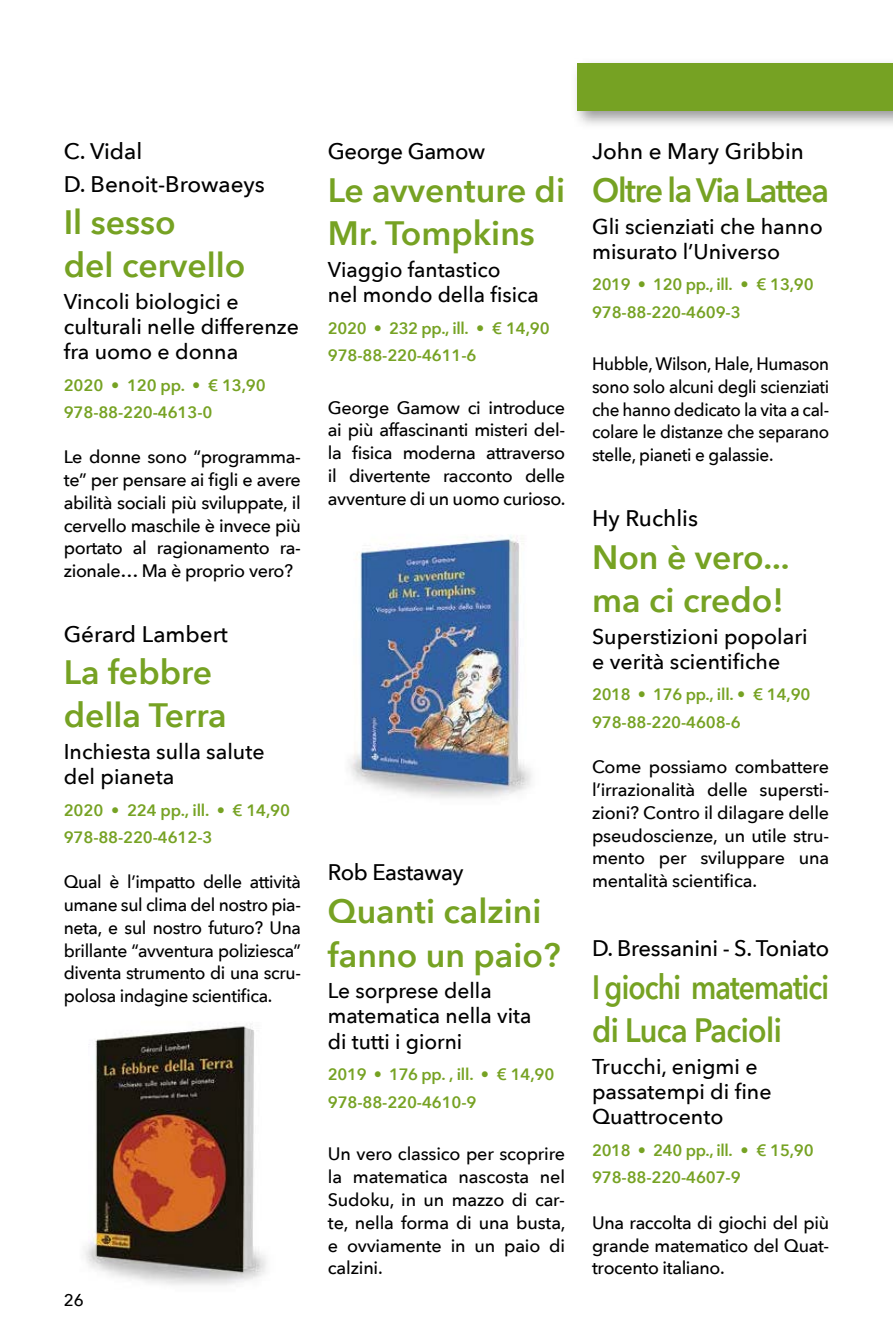
<style>
.page{position:relative;width:893px;height:1340px;background:#fff}
.page>*{position:absolute;margin:0;border:0;box-sizing:border-box;transform-origin:0 0}
.t1{font:600 33.75px/43px "Avenir Next";color:#76a223}
.t2{font:600 33.75px/43px "Avenir Next";letter-spacing:-.03em;color:#76a223;scale:.84 1}
.t3{font:600 33.75px "Avenir Next";letter-spacing:-.04em;color:#76a223;scale:.95 1}
.t4{font:500 22.5px/32.6px "Avenir Next";color:#000}
.t5{font:500 22.5px "Avenir Next";letter-spacing:-.02em;color:#000}
.t6{font:500 21.38px/25px "Avenir Next";color:#000}
.t7{font:500 18px/22.7px "Avenir Next";letter-spacing:-.02em;color:#000;text-align:justify}
.t8{font:500 18px/22.7px "Avenir Next";letter-spacing:-.02em;color:#000;text-align:justify;scale:.95 1}
.t9{font:500 16.88px "Avenir Next";color:#000}
.t10{font:600 16.43px/27.2px "Avenir Next";letter-spacing:-.01em;color:#76a223}
</style>
<div class="page">
<img style="left:576px;top:63px;width:317px;height:62px">
<div style="left:577px;top:64px;width:316px;height:47px;background:#76a223"></div>
<img style="left:85px;top:1006px;width:182px;height:279px">
<img style="left:350px;top:535px;width:182px;height:263px">
<p class="t4" style="left:64px;top:134px;width:203px">C. Vidal<br>D. Benoit-Browaeys</p>
<h1 class="t1" style="left:64px;top:200px;width:183px">Il sesso<br>del cervello</h1>
<p class="t6" style="left:64px;top:288px;width:237px">Vincoli biologici e culturali nelle differenze fra uomo e donna</p>
<p class="t10" style="left:64px;top:371px;width:203px">2020 • 120 pp. • € 13,90<br>978-88-220-4613-0</p>
<p class="t7" style="left:64px;top:445px;width:239px">Le donne sono “programma&shy;te” per pensare ai figli e avere abilità sociali più sviluppate, il cervello maschile è invece più portato al ragionamento ra&shy;zionale… Ma è proprio vero?</p>
<p class="t4" style="left:64px;top:616px;width:166px">Gérard Lambert</p>
<h1 class="t1" style="left:64px;top:650px;width:165px">La febbre della Terra</h1>
<p class="t6" style="left:64px;top:738px;width:202px">Inchiesta sulla salute del pianeta</p>
<p class="t10" style="left:64px;top:796px;width:228px">2020 • 224 pp., ill. • € 14,90<br>978-88-220-4612-3</p>
<p class="t7" style="left:64px;top:870px;width:239px">Qual è l’impatto delle attività umane sul clima del nostro pia&shy;neta, e sul nostro futuro? Una brillante “avventura poliziesca” diventa strumento di una scru&shy;polosa indagine scientifica.</p>
<p class="t9" style="left:64px;top:1285px;width:22px">26</p>
<p class="t5" style="left:328px;top:132px;width:159px">George Gamow</p>
<h1 class="t1" style="left:328px;top:168px;width:239px">Le avventure di<br>Mr. Tompkins</h1>
<p class="t6" style="left:328px;top:256px;width:212px">Viaggio fantastico<br>nel mondo della fisica</p>
<p class="t10" style="left:328px;top:314px;width:223px">2020 • 232 pp., ill. • € 14,90<br>978-88-220-4611-6</p>
<p class="t7" style="left:328px;top:395px;width:239px">George Gamow ci introduce ai più affascinanti misteri del&shy;la fisica moderna attraverso il divertente racconto delle avventure di un uomo curioso.</p>
<p class="t5" style="left:328px;top:853px;width:137px">Rob Eastaway</p>
<h1 class="t1" style="left:328px;top:889px;width:234px">Quanti calzini fanno un paio?</h1>
<p class="t6" style="left:328px;top:977px;width:205px">Le sorprese della matematica nella vita di tutti i giorni</p>
<p class="t10" style="left:328px;top:1060px;width:228px">2019 • 176 pp. , ill. • € 14,90<br>978-88-220-4610-9</p>
<p class="t7" style="left:328px;top:1141px;width:239px">Un vero classico per scoprire la matematica nascosta nel Sudoku, in un mazzo di car&shy;te, nella forma di una busta, e ovviamente in un paio di calzini.</p>
<p class="t4" style="left:592px;top:134px;width:213px">John e Mary Gribbin</p>
<h1 class="t3" style="left:592px;top:161px;width:251px">Oltre la Via Lattea</h1>
<p class="t6" style="left:592px;top:213px;width:232px">Gli scienziati che hanno misurato l’Universo</p>
<p class="t10" style="left:592px;top:271px;width:223px">2019 • 120 pp., ill. • € 13,90<br>978-88-220-4609-3</p>
<p class="t8" style="left:592px;top:352px;width:251px">Hubble, Wilson, Hale, Humason sono solo alcuni degli scienziati che hanno dedicato la vita a cal&shy;colare le distanze che separano stelle, pianeti e galassie.</p>
<p class="t4" style="left:592px;top:501px;width:107px">Hy Ruchlis</p>
<h1 class="t1" style="left:592px;top:535px;width:199px">Non è vero... ma ci credo!</h1>
<p class="t6" style="left:592px;top:623px;width:217px">Superstizioni popolari e verità scientifiche</p>
<p class="t10" style="left:592px;top:680px;width:220px">2018 • 176 pp., ill. • € 14,90<br>978-88-220-4608-6</p>
<p class="t7" style="left:592px;top:755px;width:239px">Come possiamo combattere l’irrazionalità delle supersti&shy;zioni? Contro il dilagare delle pseudoscienze, un utile stru&shy;mento per sviluppare una mentalità scientifica.</p>
<p class="t4" style="left:592px;top:931px;width:239px">D. Bressanini - S. Toniato</p>
<h1 class="t2" style="left:592px;top:965px;width:284px">I giochi matematici di Luca Pacioli</h1>
<p class="t6" style="left:592px;top:1053px;width:181px">Trucchi, enigmi e passatempi di fine<br>Quattrocento</p>
<p class="t10" style="left:592px;top:1136px;width:223px">2018 • 240 pp., ill. • € 15,90<br>978-88-220-4607-9</p>
<p class="t7" style="left:592px;top:1210px;width:239px">Una raccolta di giochi del più grande matematico del Quat&shy;trocento italiano.</p>
</div>
